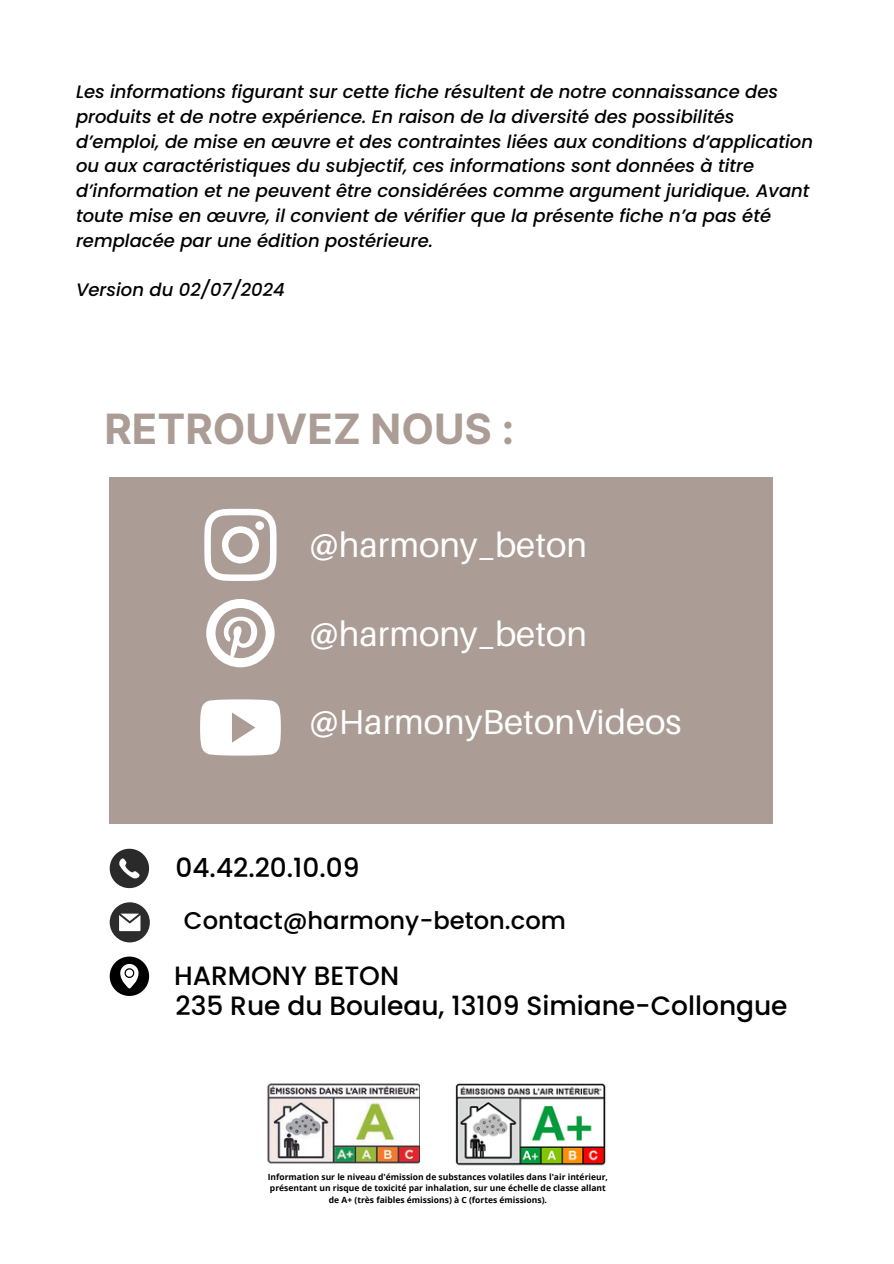
<style>
.page{position:relative;width:894px;height:1264px;background:#fff}
.page>*{position:absolute;margin:0;border:0;box-sizing:border-box;transform-origin:0 0}
.t1{font:700 41.85px "Inter";color:#ab9c95}
.t2{font:34.65px "Aileron";color:#fff}
.t3{font:500 26.4px "Poppins";color:#000}
.t4{font:500 24.15px "Poppins";color:#000}
.t5{font:italic 500 18px/24.8px "Poppins";color:#000}
.t6{font:700 8.55px/11.4px "Open Sans";color:#000;text-align:center}
</style>
<div class="page">
<div style="left:110px;top:477px;width:662px;height:347px;background:#ab9c95"></div>
<svg style="left:204px;top:509px;width:72px;height:72px"></svg>
<div style="left:255px;top:521px;width:9px;height:9px;background:#fff;border-radius:50%"></div>
<svg style="left:206px;top:599px;width:68px;height:68px"></svg>
<svg style="left:200px;top:699px;width:81px;height:56px;background:#f3f1f0"></svg>
<svg style="left:110px;top:848px;width:39px;height:40px"></svg>
<svg style="left:110px;top:902px;width:40px;height:40px"></svg>
<svg style="left:110px;top:956px;width:39px;height:39px"></svg>
<img style="left:455px;top:1083px;width:151px;height:82px">
<img style="left:267px;top:1083px;width:153px;height:81px">
<h2 class="t5" style="left:76px;top:79px;width:738px">Les informations figurant sur cette fiche résultent de notre connaissance des produits et de notre expérience. En raison de la diversité des possibilités d’emploi, de mise en œuvre et des contraintes liées aux conditions d’application ou aux caractéristiques du subjectif, ces informations sont données à titre d’information et ne peuvent être considérées comme argument juridique. Avant toute mise en œuvre, il convient de vérifier que la présente fiche n’a pas été remplacée par une édition postérieure.</h2>
<p class="t5" style="left:76px;top:277px;width:210px">Version du 02/07/2024</p>
<p class="t1" style="left:104px;top:404px;width:411px">RETROUVEZ NOUS :</p>
<h5 class="t2" style="left:309px;top:523px;width:279px">@harmony_beton</h5>
<h5 class="t2" style="left:309px;top:612px;width:279px">@harmony_beton</h5>
<h1 class="t2" style="left:309px;top:700px;width:373px">@HarmonyBetonVideos</h1>
<h2 class="t3" style="left:175px;top:849px;width:185px">04.42.20.10.09</h2>
<p class="t4" style="left:184px;top:903px;width:383px">Contact@harmony-beton.com</p>
<h2 class="t3" style="left:174px;top:956px;width:226px">HARMONY BETON</h2>
<p class="t3" style="left:175px;top:987px;width:613px">235 Rue du Bouleau, 13109 Simiane-Collongue</p>
<h4 class="t6" style="left:268px;top:1171px;width:342px">Information sur le niveau d'émission de substances volatiles dans l'air intérieur, présentant un risque de toxicité par inhalation, sur une échelle de classe allant de A+ (très faibles émissions) à C (fortes émissions).</h4>
</div>
